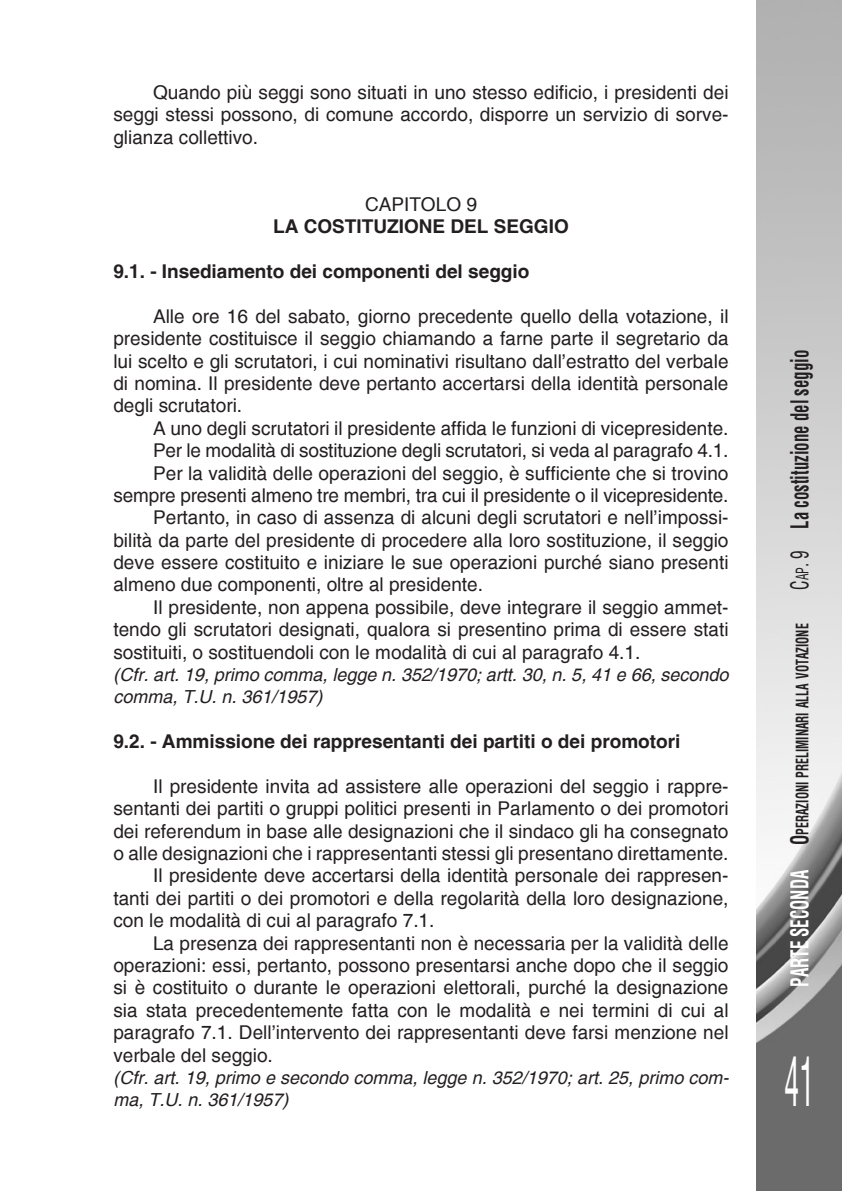
<style>
.page{position:relative;width:842px;height:1191px;background:#fff}
.page>*{position:absolute;margin:0;border:0;box-sizing:border-box;transform-origin:0 0}
.t1{font:condensed 66px "Helvetica";color:#fff;scale:.45 1}
.t2{font:700 condensed 24px "Helvetica";color:#231f20;scale:.7 1}
.Capoverso_carattere{font:19px/22.4px "Helvetica";color:#231f20;text-align:justify}
.cfr{font:700 19px "Helvetica";color:#231f20}
.cfr-2{font:19px "Helvetica";color:#231f20}
.cfr-3{font:italic 18px/22.4px "Helvetica";color:#231f20}
.t3{font:700 condensed 16.8px "Helvetica";color:#231f20;scale:.7 1}
.s1{font-weight:400}
.s2{font-weight:400;font-size:16.8px}
.s3{font-size:24px;color:#fff}
.s4{font-size:24px}
</style>
<div class="page">
<img style="left:757px;top:0;width:85px;height:1191px">
<p class="Capoverso_carattere" style="left:113px;top:81px;width:617px;text-indent:40px">Quando più seggi sono situati in uno stesso edificio, i presidenti dei seggi stessi possono, di comune accordo, disporre un servizio di sorve&shy;glianza collettivo.</p>
<p class="cfr-2" style="left:365px;top:193px;width:113px">CAPITOLO 9</p>
<p class="cfr" style="left:273px;top:215px;width:297px">LA COSTITUZIONE DEL SEGGIO</p>
<p class="cfr" style="left:113px;top:260px;width:418px">9.1. - Insediamento dei componenti del seggio</p>
<p class="Capoverso_carattere" style="left:113px;top:305px;width:617px;text-indent:40px">Alle ore 16 del sabato, giorno precedente quello della votazione, il presidente costituisce il seggio chiamando a farne parte il segretario da lui scelto e gli scrutatori, i cui nominativi risultano dall’estratto del verbale di nomina. Il presidente deve pertanto accertarsi della identità personale degli scrutatori.</p>
<p class="Capoverso_carattere" style="left:153px;top:417px;width:577px">A uno degli scrutatori il presidente affida le funzioni di vicepresidente.</p>
<p class="Capoverso_carattere" style="left:153px;top:439px;width:577px">Per le modalità di sostituzione degli scrutatori, si veda al paragrafo 4.1.</p>
<p class="Capoverso_carattere" style="left:113px;top:462px;width:617px;text-align:right">Per la validità delle operazioni del seggio, è sufficiente che si trovino sempre presenti almeno tre membri, tra cui il presidente o il vicepresidente.</p>
<p class="Capoverso_carattere" style="left:113px;top:506px;width:617px;text-indent:40px">Pertanto, in caso di assenza di alcuni degli scrutatori e nell’impossi&shy;bilità da parte del presidente di procedere alla loro sostituzione, il seggio deve essere costituito e iniziare le sue operazioni purché siano presenti almeno due componenti, oltre al presidente.</p>
<p class="Capoverso_carattere" style="left:113px;top:596px;width:617px;text-indent:40px">Il presidente, non appena possibile, deve integrare il seggio ammet&shy;tendo gli scrutatori designati, qualora si presentino prima di essere stati sostituiti, o sostituendoli con le modalità di cui al paragrafo 4.1.</p>
<p class="cfr-3" style="left:113px;top:664px;width:617px">(Cfr. art. 19, primo comma, legge n. 352/1970; artt. 30, n. 5, 41 e 66, secondo comma, T.U. n. 361/1957)</p>
<p class="cfr" style="left:113px;top:729px;width:568px">9.2. - Ammissione dei rappresentanti dei partiti o dei promotori</p>
<p class="Capoverso_carattere" style="left:113px;top:775px;width:617px;text-indent:40px">Il presidente invita ad assistere alle operazioni del seggio i rappre&shy;sentanti dei partiti o gruppi politici presenti in Parlamento o dei promotori dei referendum in base alle designazioni che il sindaco gli ha consegnato o alle designazioni che i rappresentanti stessi gli presentano direttamente.</p>
<p class="Capoverso_carattere" style="left:113px;top:864px;width:617px;text-indent:40px">Il presidente deve accertarsi della identità personale dei rappresen&shy;tanti dei partiti o dei promotori e della regolarità della loro designazione, con le modalità di cui al paragrafo 7.1.</p>
<p class="Capoverso_carattere" style="left:113px;top:932px;width:617px;text-indent:40px">La presenza dei rappresentanti non è necessaria per la validità delle operazioni: essi, pertanto, possono presentarsi anche dopo che il seggio si è costituito o durante le operazioni elettorali, purché la designazione sia stata precedentemente fatta con le modalità e nei termini di cui al paragrafo 7.1. Dell’intervento dei rappresentanti deve farsi menzione nel verbale del seggio.</p>
<p class="cfr-3" style="left:113px;top:1067px;width:617px">(Cfr. art. 19, primo e secondo comma, legge n. 352/1970; art. 25, primo com&shy;ma, T.U. n. 361/1957)</p>
<p class="t2" style="left:784px;top:590px;width:344px;rotate:-90deg"><span class="s1">C</span><span class="s2">ap</span><span class="s1">. 9</span> La costituzione del seggio</p>
<p class="t3" style="left:791px;top:986px;width:520px;rotate:-90deg"><span class="s3">PARTE SECONDA</span> <span class="s4">O</span> perazioni preliminari alla votazione</p>
<p class="t1" style="left:785px;top:1039px;width:68px">41</p>
</div>
